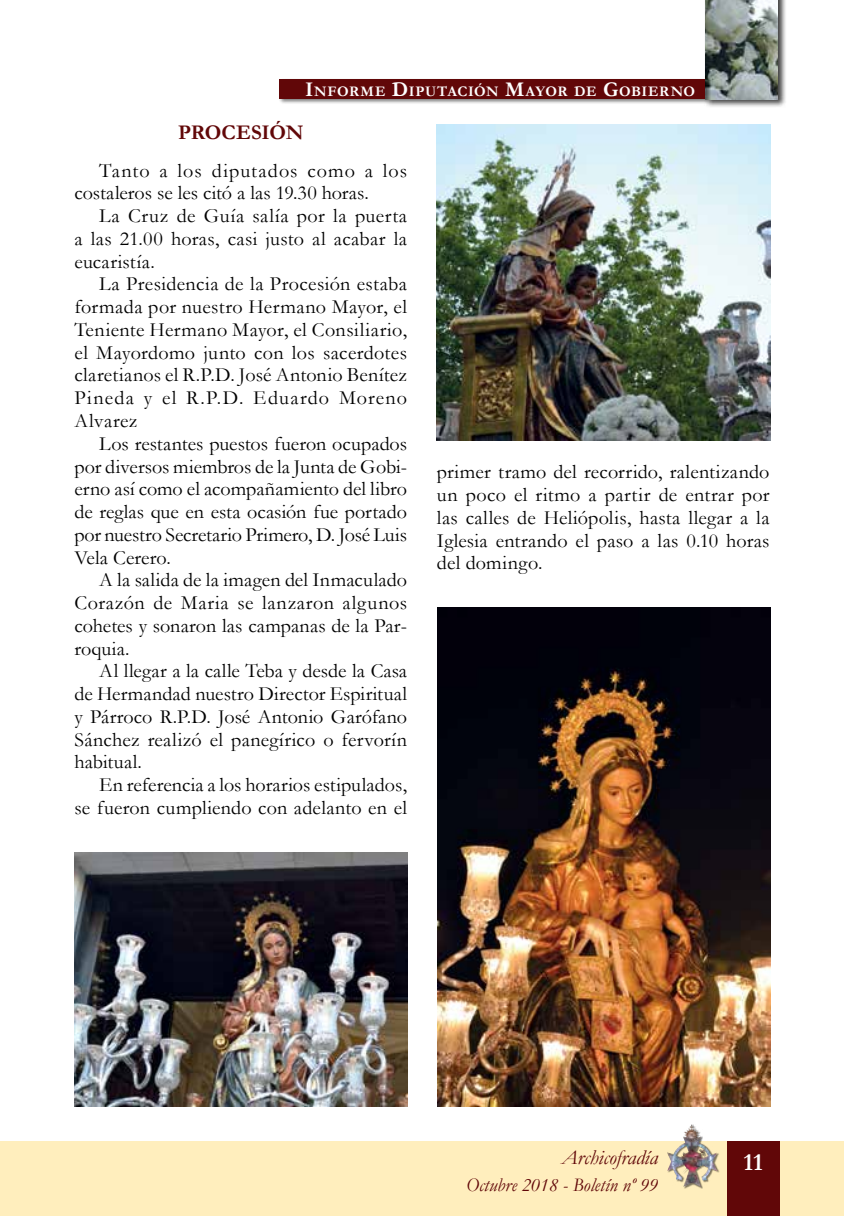
<style>
.page{position:relative;width:844px;height:1216px;background:#fff}
.page>*{position:absolute;margin:0;border:0;box-sizing:border-box;transform-origin:0 0}
.t1{font:700 24.5px "Garamond";color:#fff}
.t2{font:italic 21px "Garamond";color:#610708}
.t3{font:700 21px "Garamond";letter-spacing:-.015em;color:#610708}
.t4{font:20.12px/22.8px "Garamond";letter-spacing:.01em;color:#000;text-align:justify}
.t5{font:italic 19.25px "Garamond";color:#610708}
.t6{font:700 14.7px "Garamond";letter-spacing:.03em;color:#fff}
.s1{font-size:21px}
</style>
<div class="page">
<div style="left:0;top:1141px;width:843px;height:74px;background:#ffeebd"></div>
<div style="left:726px;top:1141px;width:52px;height:74px;background:#610708"></div>
<div style="left:667px;top:1123px;width:52px;height:65px;background:#000;opacity:.5"></div>
<img style="left:667px;top:1124px;width:27px;height:62px">
<div style="left:703px;top:0;width:83px;height:108px;background:#000;opacity:.75"></div>
<img style="left:705px;top:0;width:72px;height:99px">
<div style="left:278px;top:78px;width:433px;height:26px;background:#000;opacity:.5"></div>
<div style="left:279px;top:79px;width:426px;height:20px;background:#610708"></div>
<img style="left:74px;top:852px;width:333px;height:254px">
<img style="left:437px;top:124px;width:332px;height:316px">
<img style="left:437px;top:608px;width:332px;height:498px">
<p class="t6" style="left:305px;top:81px;width:391px"><span class="s1">I</span>NFORME <span class="s1">D</span>IPUTACIÓN <span class="s1">M</span>AYOR DE <span class="s1">G</span>OBIERNO</p>
<p class="t3" style="left:178px;top:118px;width:127px">PROCESIÓN</p>
<p class="t4" style="left:74px;top:158px;width:334px;text-indent:25px">Tanto a los diputados como a los costaleros se les citó a las 19.30 horas.</p>
<p class="t4" style="left:74px;top:204px;width:334px;text-indent:25px">La Cruz de Guía salía por la puerta a las 21.00 horas, casi justo al acabar la eucaristía.</p>
<p class="t4" style="left:74px;top:272px;width:334px;text-indent:25px">La Presidencia de la Procesión estaba formada por nuestro Hermano Mayor, el Teniente Hermano Mayor, el Consiliario, el Mayordomo junto con los sacerdotes claretianos el R.P.D. José Antonio Benítez Pineda y el R.P.D. Eduardo Moreno Alvarez</p>
<p class="t4" style="left:74px;top:431px;width:334px;text-indent:25px">Los restantes puestos fueron ocupados por diversos miembros de la Junta de Gobi&shy;erno así como el acompañamiento del libro de reglas que en esta ocasión fue portado por nuestro Secretario Primero, D. José Luis Vela Cerero.</p>
<p class="t4" style="left:74px;top:568px;width:334px;text-indent:25px">A la salida de la imagen del Inmaculado Corazón de Maria se lanzaron algunos cohetes y sonaron las campanas de la Par&shy;roquia.</p>
<p class="t4" style="left:74px;top:659px;width:334px;text-indent:25px">Al llegar a la calle Teba y desde la Casa de Hermandad nuestro Director Espiritual y Párroco R.P.D. José Antonio Garófano Sánchez realizó el panegírico o fervorín habitual.</p>
<p class="t4" style="left:74px;top:772px;width:334px;text-align:right">En referencia a los horarios estipulados,<br>se fueron cumpliendo con adelanto en el</p>
<p class="t4" style="left:437px;top:460px;width:334px">primer tramo del recorrido, ralentizando un poco el ritmo a partir de entrar por las calles de Heliópolis, hasta llegar a la Iglesia entrando el paso a las 0.10 horas del domingo.</p>
<p class="t2" style="left:561px;top:1143px;width:98px">Archicofradía</p>
<p class="t1" style="left:743px;top:1145px;width:21px">11</p>
<p class="t5" style="left:466px;top:1171px;width:193px">Octubre 2018 - Boletín nº 99</p>
</div>
